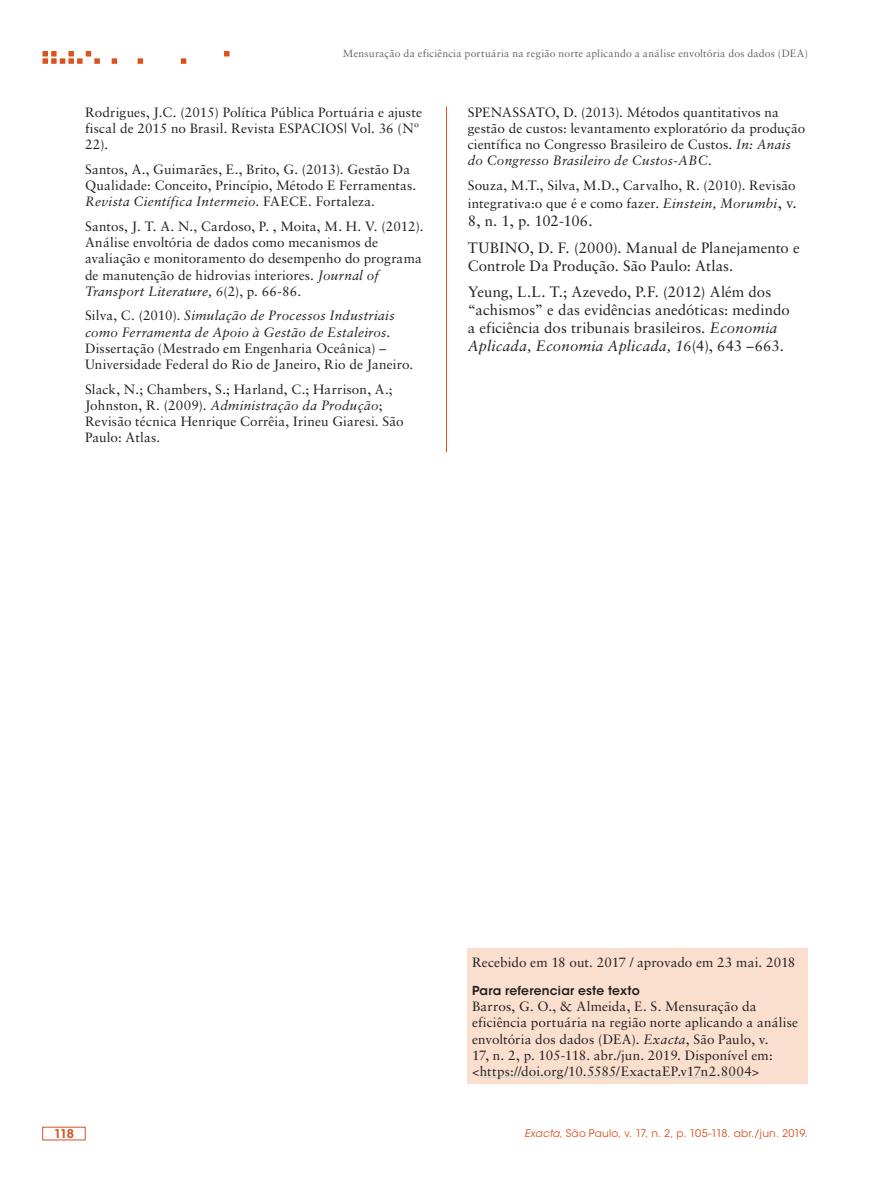
<style>
.page{position:relative;width:893px;height:1191px;background:#fff}
.page>*{position:absolute;margin:0;border:0;box-sizing:border-box;transform-origin:0 0}
.ex_Referencias{font:15px/18px "Sabon LT Std";letter-spacing:.005em;color:#231f20}
.ex_Referencias-2{font:13.5px/16.2px "Sabon LT Std";letter-spacing:.01em;color:#231f20}
.ex_Tabela_-_titulo{font:600 12.3px "ITC Avant Garde Std";letter-spacing:.015em;color:#231f20}
.t1{font:600 12px "ITC Avant Garde Std";color:#da511d}
.t2{font:10.5px "Sabon LT Std";letter-spacing:.02em;color:#636366}
.t3{font:10.5px "ITC Avant Garde Std";letter-spacing:.02em;color:#da511d}
.s1{font-style:italic}
.s2{font-size:15px}
</style>
<div class="page">
<svg style="left:43px;top:51px;width:186px;height:13px"></svg>
<hr style="left:446px;top:106px;width:1px;height:346px;background:#da511d">
<div style="left:468px;top:948px;width:340px;height:136px;background:#fadfce"></div>
<hr style="left:480px;top:1077px;width:272px;height:1px;background:#d1d2d4">
<p class="t2" style="left:343px;top:47px;width:466px">Mensuração da eficiência portuária na região norte aplicando a análise envoltória dos dados (DEA)</p>
<p class="ex_Referencias-2" style="left:85px;top:104px;width:338px">Rodrigues, J.C. (2015) Política Pública Portuária e ajuste fiscal de 2015 no Brasil. Revista ESPACIOS| Vol. 36 (Nº<br>22).</p>
<p class="ex_Referencias-2" style="left:85px;top:161px;width:333px">Santos, A., Guimarães, E., Brito, G. (2013). Gestão Da<br>Qualidade: Conceito, Princípio, Método E Ferramentas.<br><span class="s1">Revista Científica Intermeio.</span> FAECE. Fortaleza.</p>
<p class="ex_Referencias-2" style="left:85px;top:218px;width:340px">Santos, J. T. A. N., Cardoso, P. , Moita, M. H. V. (2012).<br>Análise envoltória de dados como mecanismos de avaliação e monitoramento do desempenho do programa de manutenção de hidrovias interiores<span class="s1">. Journal of Transport Literature, 6</span>(2), p. 66-86.</p>
<p class="ex_Referencias-2" style="left:85px;top:307px;width:330px">Silva, C. (2010). <span class="s1">Simulação de Processos Industriais como Ferramenta de Apoio à Gestão de Estaleiros.<br></span>Dissertação (Mestrado em Engenharia Oceânica) – Universidade Federal do Rio de Janeiro, Rio de Janeiro.</p>
<p class="ex_Referencias-2" style="left:85px;top:381px;width:320px">Slack, N.; Chambers, S.; Harland, C.; Harrison, A.; Johnston, R. (2009). <span class="s1">Administração da Produção</span>; Revisão técnica Henrique Corrêia, Irineu Giaresi. São Paulo: Atlas.</p>
<p class="ex_Referencias-2" style="left:468px;top:104px;width:339px">SPENASSATO, D. (2013). Métodos quantitativos na gestão de custos: levantamento exploratório da produção científica no Congresso Brasileiro de Custos. <span class="s1">In: Anais do Congresso Brasileiro de Custos-ABC.</span></p>
<p class="ex_Referencias-2" style="left:468px;top:176px;width:330px;line-height:18px">Souza, M.T., Silva, M.D., Carvalho, R. (2010). Revisão integrativa:o que é e como fazer. <span class="s1">Einstein, Morumbi</span><span class="s2">, v.</span></p>
<p class="ex_Referencias" style="left:468px;top:212px;width:126px">8, n. 1, p. 102-106.</p>
<p class="ex_Referencias" style="left:468px;top:238px;width:333px">TUBINO, D. F. (2000). Manual de Planejamento e<br>Controle Da Produção. São Paulo: Atlas.</p>
<p class="ex_Referencias" style="left:468px;top:283px;width:324px">Yeung, L.L. T.; Azevedo, P.F. (2012) Além dos “achismos” e das evidências anedóticas: medindo a eficiência dos tribunais brasileiros. <span class="s1">Economia Aplicada, Economia Aplicada, 16</span>(4), 643 –663.</p>
<p class="ex_Referencias-2" style="left:472px;top:954px;width:325px">Recebido em 18 out. 2017 / aprovado em 23 mai. 2018</p>
<p class="ex_Tabela_-_titulo" style="left:472px;top:982px;width:169px">Para referenciar este texto</p>
<p class="ex_Referencias-2" style="left:472px;top:998px;width:328px">Barros, G. O., &amp; Almeida, E. S. Mensuração da eficiência portuária na região norte aplicando a análise envoltória dos dados (DEA). <span class="s1">Exacta</span>, São Paulo, v.<br>17, n. 2, p. 105-118. abr./jun. 2019. Disponível em: &lt;https://doi.org/10.5585/ExactaEP.v17n2.8004&gt;</p>
<p class="t1" style="left:54px;top:1126px;width:21px">118</p>
<p class="t3" style="left:524px;top:1127px;width:285px"><span class="s1">Exacta</span>, São Paulo, v. 17, n. 2, p. 105-118. abr./jun. 2019.</p>
</div>
